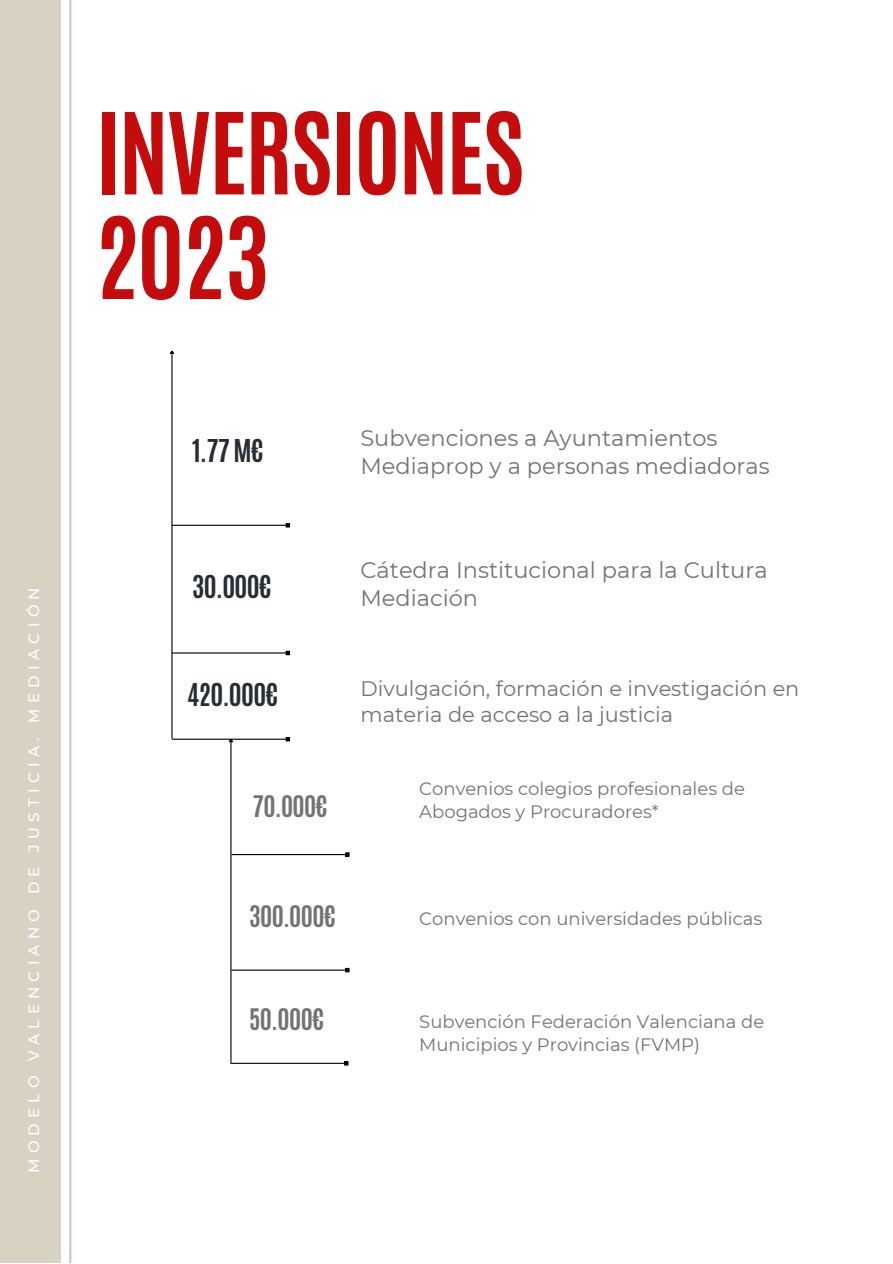
<style>
.page{position:relative;width:893px;height:1264px;background:#fff}
.page>*{position:absolute;margin:0;border:0;box-sizing:border-box;transform-origin:0 0}
.t1{font:700 95.85px/104.6px "Antonio";letter-spacing:-.025em;color:#c40c0c}
.t2{font:700 26.25px "Antonio";letter-spacing:-.025em;color:#272d34}
.t3{font:700 24.75px "Antonio";letter-spacing:-.025em;color:#737373}
.t4{font:22.5px/28px "Montserrat";color:#737373}
.t5{font:21px/25.8px "Montserrat";color:#737373}
.t6{font:18px/22.5px "Montserrat";color:#737373}
.t7{font:500 15px "Montserrat";letter-spacing:.355em;color:#fff}
</style>
<div class="page">
<hr style="left:171px;top:354px;width:1px;height:384px;background:#000">
<svg style="left:169px;top:350px;width:6px;height:5px"></svg>
<hr style="left:172px;top:524px;width:114px;height:2px;background:#000">
<svg style="left:285px;top:523px;width:5px;height:4px"></svg>
<hr style="left:69px;top:0;width:2px;height:1262px;background:#d1cabb">
<div style="left:0;top:0;width:61px;height:1262px;background:#d8d2c5"></div>
<hr style="left:172px;top:652px;width:114px;height:1px;background:#000">
<svg style="left:285px;top:650px;width:5px;height:5px"></svg>
<hr style="left:231px;top:854px;width:114px;height:1px;background:#000">
<svg style="left:345px;top:852px;width:4px;height:4px"></svg>
<hr style="left:231px;top:969px;width:114px;height:1px;background:#000">
<svg style="left:345px;top:967px;width:4px;height:5px"></svg>
<hr style="left:172px;top:738px;width:114px;height:1px;background:#000">
<svg style="left:285px;top:737px;width:5px;height:4px"></svg>
<hr style="left:230px;top:742px;width:1px;height:320px;background:#000">
<svg style="left:228px;top:738px;width:7px;height:5px"></svg>
<hr style="left:230px;top:1062px;width:114px;height:1px;background:#000">
<svg style="left:344px;top:1061px;width:4px;height:4px"></svg>
<p class="t7" style="left:25px;top:1173px;width:587px;rotate:-90deg">MODELO VALENCIANO DE JUSTICIA. MEDIACIÓN</p>
<h1 class="t1" style="left:95px;top:102px;width:431px">INVERSIONES<br>2023</h1>
<h2 class="t2" style="left:192px;top:432px;width:74px">1.77 M€</h2>
<p class="t4" style="left:360px;top:424px;width:411px">Subvenciones a Ayuntamientos<br>Mediaprop y a personas mediadoras</p>
<h2 class="t2" style="left:192px;top:568px;width:82px">30.000€</h2>
<h2 class="t2" style="left:187px;top:675px;width:94px">420.000€</h2>
<h3 class="t3" style="left:252px;top:788px;width:78px">70.000€</h3>
<p class="t4" style="left:360px;top:555px;width:408px">Cátedra Institucional para la Cultura<br>Mediación</p>
<p class="t5" style="left:360px;top:675px;width:440px">Divulgación, formación e investigación en materia de acceso a la justicia</p>
<p class="t6" style="left:419px;top:777px;width:327px">Convenios colegios profesionales de<br>Abogados y Procuradores*</p>
<h3 class="t3" style="left:249px;top:898px;width:90px">300.000€</h3>
<h3 class="t3" style="left:249px;top:1001px;width:78px">50.000€</h3>
<p class="t6" style="left:419px;top:906px;width:344px">Convenios con universidades públicas</p>
<p class="t6" style="left:419px;top:1010px;width:346px">Subvención Federación Valenciana de<br>Municipios y Provincias (FVMP)</p>
</div>
